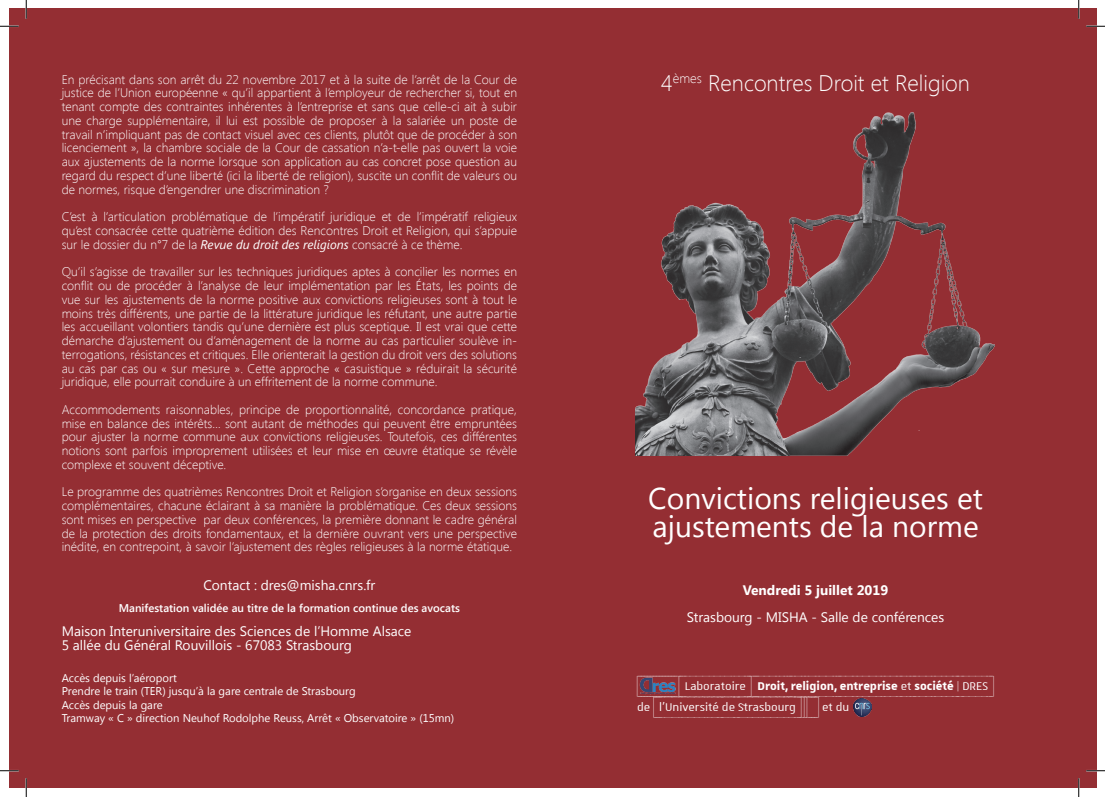
<style>
.page{position:relative;width:1105px;height:797px;background:#fff}
.page>*{position:absolute;margin:0;border:0;box-sizing:border-box;transform-origin:0 0}
.t1{font:30px/27.5px "Segoe UI";color:#fff}
.t2{font:300 22.5px "Segoe UI";color:#fff}
.t3{font:15px/21px "Unistra Encadre";color:#fff}
.t4{font:13.75px/13.8px "Segoe UI";color:#fff}
.t5{font:700 13.75px "Segoe UI";color:#fff}
.t6{font:300 12.5px/13.8px "Segoe UI";color:#fff;text-align:justify}
.t7{font:11.25px/13.5px "Segoe UI";color:#fff}
.t8{font:600 11.25px "Segoe UI";color:#fff}
.s1{font-weight:400;font-style:italic}
.s2{font-weight:700}
.s3{font-family:"Unistra A"}
</style>
<div class="page">
<div style="left:9px;top:9px;width:1087px;height:779px;background:#942e33"></div>
<img style="left:636px;top:112px;width:359px;height:343px">
<img style="left:639px;top:677px;width:37px;height:18px">
<img style="left:853px;top:698px;width:19px;height:18px">
<svg style="left:0;top:25px;width:19px;height:2px"></svg>
<svg style="left:1086px;top:25px;width:19px;height:2px"></svg>
<svg style="left:0;top:770px;width:19px;height:1px"></svg>
<svg style="left:1086px;top:770px;width:19px;height:1px"></svg>
<svg style="left:25px;top:0;width:2px;height:19px"></svg>
<svg style="left:25px;top:778px;width:2px;height:19px"></svg>
<svg style="left:1078px;top:0;width:1px;height:19px"></svg>
<svg style="left:1078px;top:778px;width:1px;height:19px"></svg>
<p class="t6" style="left:62px;top:72px;width:457px">En précisant dans son arrêt du 22 novembre 2017 et à la suite de l’arrêt de la Cour de justice de l’Union européenne « qu’il appartient à l’employeur de rechercher si, tout en tenant compte des contraintes inhérentes à l’entreprise et sans que celle-ci ait à subir une charge supplémentaire, il lui est possible de proposer à la salariée un poste de travail n’impliquant pas de contact visuel avec ces clients, plutôt que de procéder à son licenciement », la chambre sociale de la Cour de cassation n’a-t-elle pas ouvert la voie aux ajustements de la norme lorsque son application au cas concret pose question au regard du respect d’une liberté (ici la liberté de religion), suscite un conflit de valeurs ou de normes, risque d’engendrer une discrimination ?</p>
<p class="t6" style="left:62px;top:209px;width:457px">C’est à l’articulation problématique de l’impératif juridique et de l’impératif religieux qu’est consacrée cette quatrième édition des Rencontres Droit et Religion, qui s’appuie sur le dossier du n°7 de la <span class="s1">Revue du droit des religions</span> consacré à ce thème.</p>
<p class="t6" style="left:62px;top:264px;width:457px">Qu’il s’agisse de travailler sur les techniques juridiques aptes à concilier les normes en conflit ou de procéder à l’analyse de leur implémentation par les États, les points de vue sur les ajustements de la norme positive aux convictions religieuses sont à tout le moins très différents, une partie de la littérature juridique les réfutant, une autre partie les accueillant volontiers tandis qu’une dernière est plus sceptique. Il est vrai que cette démarche d’ajustement ou d’aménagement de la norme au cas particulier soulève in&shy;terrogations, résistances et critiques. Elle orienterait la gestion du droit vers des solutions au cas par cas ou « sur mesure ». Cette approche « casuistique » réduirait la sécurité juridique, elle pourrait conduire à un effritement de la norme commune.</p>
<p class="t6" style="left:62px;top:402px;width:457px">Accommodements raisonnables, principe de proportionnalité, concordance pratique, mise en balance des intérêts… sont autant de méthodes qui peuvent être empruntées pour ajuster la norme commune aux convictions religieuses. Toutefois, ces différentes notions sont parfois improprement utilisées et leur mise en œuvre étatique se révèle complexe et souvent déceptive.</p>
<p class="t6" style="left:62px;top:484px;width:457px">Le programme des quatrièmes Rencontres Droit et Religion s’organise en deux sessions complémentaires, chacune éclairant à sa manière la problématique. Ces deux sessions sont mises en perspective par deux conférences, la première donnant le cadre général de la protection des droits fondamentaux, et la dernière ouvrant vers une perspective inédite, en contrepoint, à savoir l’ajustement des règles religieuses à la norme étatique.</p>
<p class="t4" style="left:203px;top:578px;width:174px">Contact : dres@misha.cnrs.fr</p>
<p class="t8" style="left:119px;top:600px;width:343px">Manifestation validée au titre de la formation continue des avocats</p>
<p class="t4" style="left:62px;top:624px;width:351px">Maison Interuniversitaire des Sciences de l’Homme Alsace<br>5 allée du Général Rouvillois - 67083 Strasbourg</p>
<p class="t7" style="left:62px;top:670px;width:394px">Accès depuis l’aéroport<br>Prendre le train (TER) jusqu’à la gare centrale de Strasbourg<br>Accès depuis la gare<br>Tramway « C » direction Neuhof Rodolphe Reuss, Arrêt « Observatoire » (15mn)</p>
<h2 class="t2" style="left:661px;top:67px;width:310px">4<sup>èmes</sup> Rencontres Droit et Religion</h2>
<h1 class="t1" style="left:648px;top:483px;width:336px">Convictions religieuses et ajustements de la norme</h1>
<p class="t5" style="left:743px;top:580px;width:147px">Vendredi 5 juillet 2019</p>
<p class="t4" style="left:687px;top:610px;width:259px">Strasbourg - MISHA - Salle de conférences</p>
<p class="t3" style="left:637px;top:675px;width:358px">(_____________(_LABORATOIRE_)__<span class="s2">DROIT,_RELIGION,_ENTREPRISE</span>_ET_<span class="s2">SOCIÉTÉ</span>_|_DRES_) <span class="s3">de</span> (_L'UNIVERSITÉ_DE_STRASBOURG_)))___) <span class="s3">et du</span></p>
</div>
